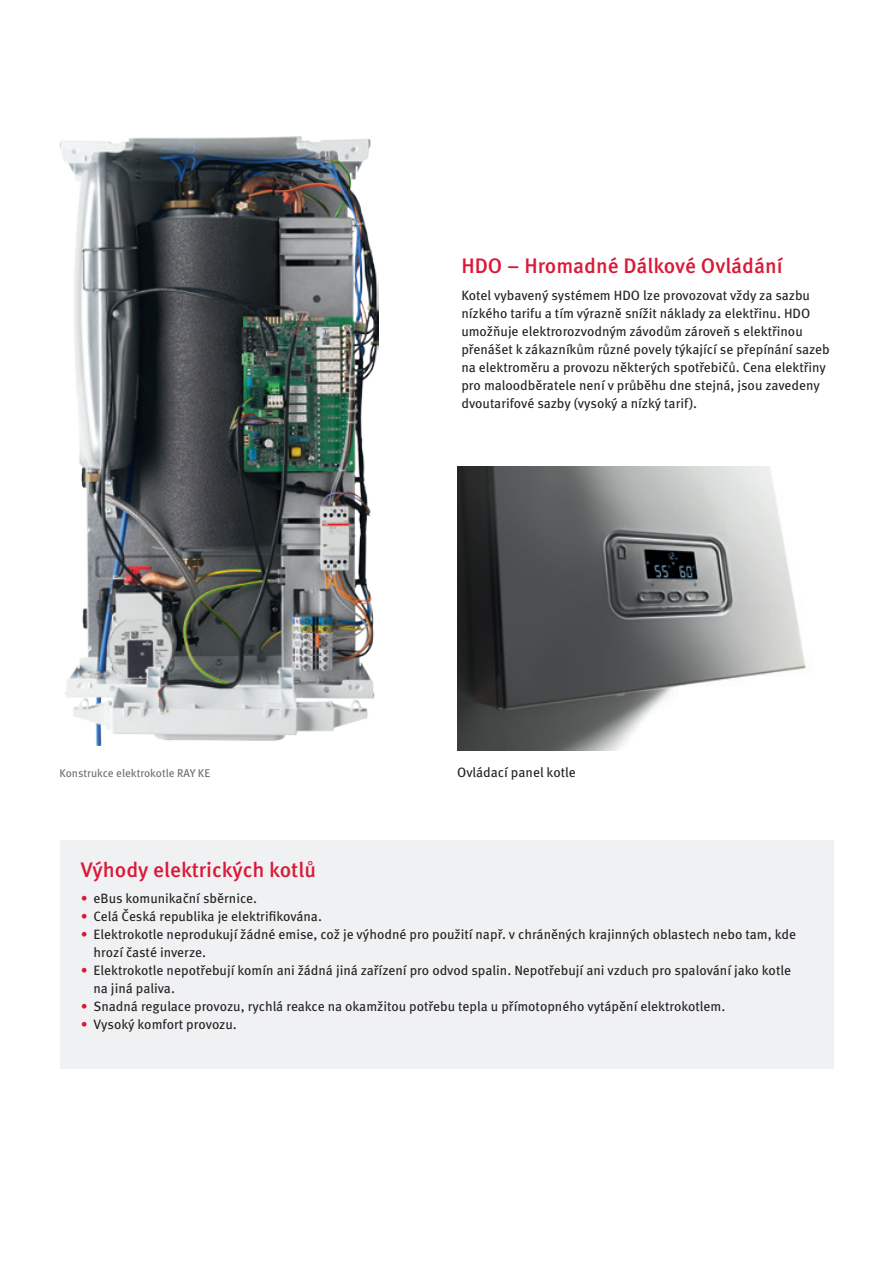
<style>
.page{position:relative;width:893px;height:1263px;background:#fff}
.page>*{position:absolute;margin:0;border:0;box-sizing:border-box;transform-origin:0 0}
.Subline{font:500 21px "Meta Pro";color:#d91938}
.t1{font:13.5px/18px "Meta Pro";color:#231f20}
.Text_in_combination{font:11.25px "Meta Pro";color:#6c6d70}
.s1{color:#d91938}
</style>
<div class="page">
<div style="left:60px;top:840px;width:773px;height:228px;background:#f0f1f2"></div>
<img style="left:457px;top:466px;width:350px;height:284px">
<img style="left:60px;top:136px;width:318px;height:609px">
<p class="Subline" style="left:461px;top:250px;width:323px">HDO – Hromadné Dálkové Ovládání</p>
<p class="t1" style="left:461px;top:285px;width:370px">Kotel vybavený systémem HDO lze provozovat vždy za sazbu nízkého tarifu a tím výrazně snížit náklady za elektřinu. HDO umožňuje elektrorozvodným závodům zároveň s elektřinou přenášet k zákazníkům různé povely týkající se přepínání sazeb na elektroměru a provozu některých spotřebičů. Cena elektřiny pro maloodběratele není v průběhu dne stejná, jsou zavedeny dvoutarifové sazby (vysoký a nízký tarif).</p>
<p class="Text_in_combination" style="left:60px;top:764px;width:152px">Konstrukce elektrokotle RAY KE</p>
<p class="t1" style="left:457px;top:762px;width:120px">Ovládací panel kotle</p>
<p class="Subline" style="left:81px;top:853px;width:237px">Výhody elektrických kotlů</p>
<p class="t1" style="left:81px;top:889px;width:178px"><span class="s1">•</span> eBus komunikační sběrnice.</p>
<p class="t1" style="left:81px;top:907px;width:243px"><span class="s1">•</span> Celá Česká republika je elektrifikována.</p>
<p class="t1" style="left:94px;top:925px;width:704px;text-indent:-13px"><span class="s1">•</span> Elektrokotle neprodukují žádné emise, což je výhodné pro použití např. v chráněných krajinných oblastech nebo tam, kde hrozí časté inverze.</p>
<p class="t1" style="left:94px;top:961px;width:699px;text-indent:-13px"><span class="s1">•</span> Elektrokotle nepotřebují komín ani žádná jiná zařízení pro odvod spalin. Nepotřebují ani vzduch pro spalování jako kotle na jiná paliva.</p>
<p class="t1" style="left:81px;top:997px;width:646px"><span class="s1">•</span> Snadná regulace provozu, rychlá reakce na okamžitou potřebu tepla u přímotopného vytápění elektrokotlem.</p>
<p class="t1" style="left:81px;top:1015px;width:158px"><span class="s1">•</span> Vysoký komfort provozu.</p>
</div>
